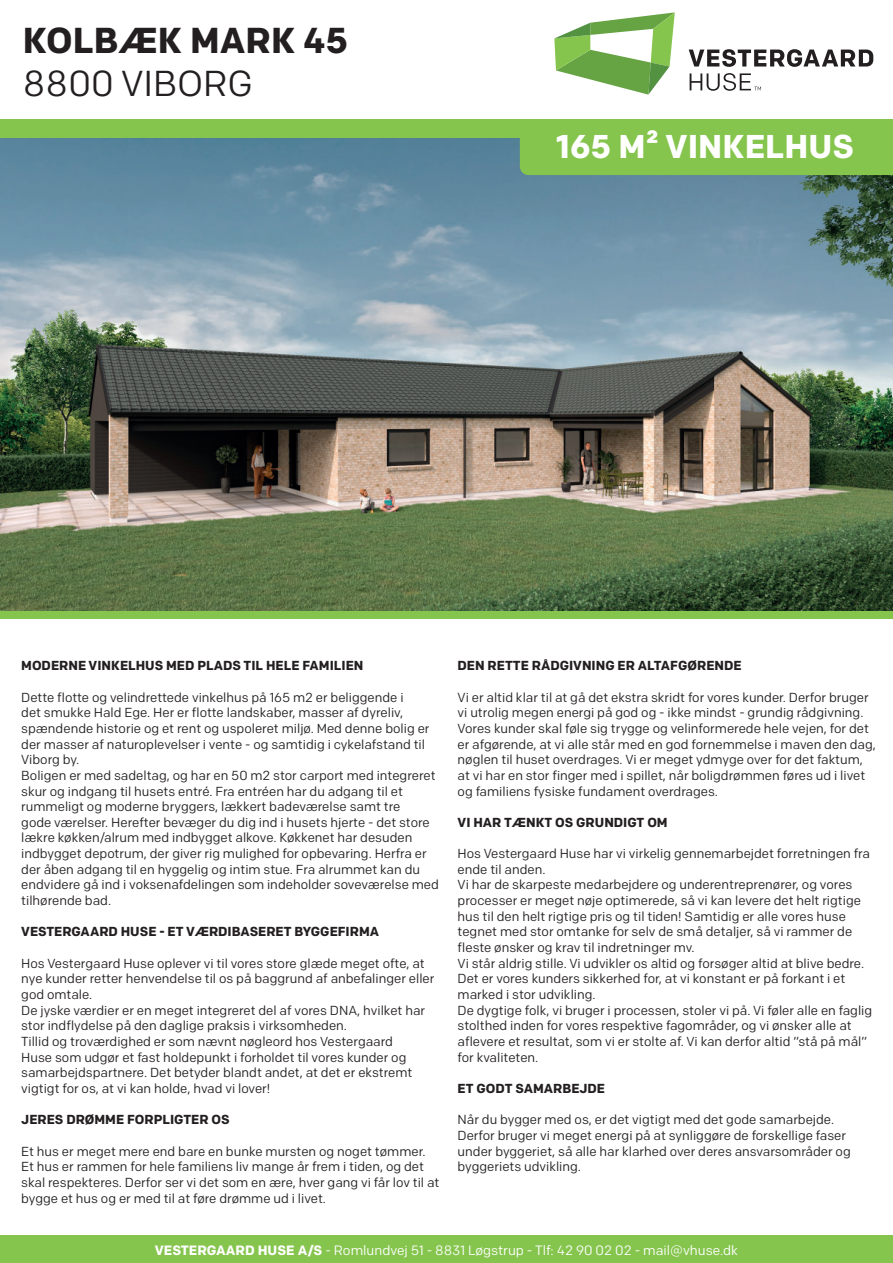
<style>
.page{position:relative;width:893px;height:1263px;background:#fff}
.page>*{position:absolute;margin:0;border:0;box-sizing:border-box;transform-origin:0 0}
.t1{font:700 36px "Colfax";color:#231f20}
.t2{font:36px "Colfax";color:#231f20}
.t3{font:700 32.85px "Colfax";color:#fff}
.t4{font:13.5px "Colfax";color:#fff}
.t5{font:13.05px/15.6px "Colfax";color:#231f20}
.t6{font:700 13.05px "Colfax";color:#231f20}
.s1{font-weight:700}
</style>
<div class="page">
<img style="left:0;top:137px;width:893px;height:474px">
<div style="left:0;top:1236px;width:893px;height:27px;background:#85c54d"></div>
<svg style="left:554px;top:12px;width:121px;height:83px"></svg>
<svg style="left:689px;top:49px;width:184px;height:18px"></svg>
<svg style="left:690px;top:73px;width:71px;height:18px"></svg>
<div style="left:520px;top:137px;width:373px;height:38px;background:#85c54d"></div>
<div style="left:0;top:611px;width:893px;height:7px;background:#85c54d"></div>
<div style="left:0;top:119px;width:893px;height:18px;background:#85c54d"></div>
<h1 class="t1" style="left:23px;top:20px;width:326px">KOLBÆK MARK 45</h1>
<h1 class="t2" style="left:23px;top:69px;width:232px">8800 VIBORG</h1>
<h2 class="t3" style="left:556px;top:128px;width:299px">165 M² VINKELHUS</h2>
<p class="t6" style="left:21px;top:658px;width:344px">MODERNE VINKELHUS MED PLADS TIL HELE FAMILIEN</p>
<p class="t5" style="left:21px;top:690px;width:419px">Dette flotte og velindrettede vinkelhus på 165 m2 er beliggende i<br>det smukke Hald Ege. Her er flotte landskaber, masser af dyreliv, spændende historie og et rent og uspoleret miljø. Med denne bolig er der masser af naturoplevelser i vente - og samtidig i cykelafstand til Viborg by.<br>Boligen er med sadeltag, og har en 50 m2 stor carport med integreret skur og indgang til husets entré. Fra entréen har du adgang til et rummeligt og moderne bryggers, lækkert badeværelse samt tre<br>gode værelser. Herefter bevæger du dig ind i husets hjerte - det store lækre køkken/alrum med indbygget alkove. Køkkenet har desuden indbygget depotrum, der giver rig mulighed for opbevaring. Herfra er der åben adgang til en hyggelig og intim stue. Fra alrummet kan du endvidere gå ind i voksenafdelingen som indeholder soveværelse med tilhørende bad.</p>
<p class="t6" style="left:21px;top:925px;width:359px">VESTERGAARD HUSE - ET VÆRDIBASERET BYGGEFIRMA</p>
<p class="t5" style="left:21px;top:956px;width:415px">Hos Vestergaard Huse oplever vi til vores store glæde meget ofte, at nye kunder retter henvendelse til os på baggrund af anbefalinger eller god omtale.<br>De jyske værdier er en meget integreret del af vores DNA, hvilket har stor indflydelse på den daglige praksis i virksomheden.<br>Tillid og troværdighed er som nævnt nøgleord hos Vestergaard<br>Huse som udgør et fast holdepunkt i forholdet til vores kunder og samarbejdspartnere. Det betyder blandt andet, at det er ekstremt vigtigt for os, at vi kan holde, hvad vi lover!</p>
<p class="t6" style="left:21px;top:1112px;width:210px">JERES DRØMME FORPLIGTER OS</p>
<p class="t5" style="left:21px;top:1144px;width:420px">Et hus er meget mere end bare en bunke mursten og noget tømmer.<br>Et hus er rammen for hele familiens liv mange år frem i tiden, og det skal respekteres. Derfor ser vi det som en ære, hver gang vi får lov til at bygge et hus og er med til at føre drømme ud i livet.</p>
<p class="t6" style="left:458px;top:658px;width:285px">DEN RETTE RÅDGIVNING ER ALTAFGØRENDE</p>
<p class="t5" style="left:458px;top:690px;width:420px">Vi er altid klar til at gå det ekstra skridt for vores kunder. Derfor bruger vi utrolig megen energi på god og - ikke mindst - grundig rådgivning.<br>Vores kunder skal føle sig trygge og velinformerede hele vejen, for det er afgørende, at vi alle står med en god fornemmelse i maven den dag, nøglen til huset overdrages. Vi er meget ydmyge over for det faktum, at vi har en stor finger med i spillet, når boligdrømmen føres ud i livet og familiens fysiske fundament overdrages.</p>
<p class="t6" style="left:458px;top:815px;width:212px">VI HAR TÆNKT OS GRUNDIGT OM</p>
<p class="t5" style="left:458px;top:847px;width:416px">Hos Vestergaard Huse har vi virkelig gennemarbejdet forretningen fra ende til anden.<br>Vi har de skarpeste medarbejdere og underentreprenører, og vores processer er meget nøje optimerede, så vi kan levere det helt rigtige hus til den helt rigtige pris og til tiden! Samtidig er alle vores huse tegnet med stor omtanke for selv de små detaljer, så vi rammer de fleste ønsker og krav til indretninger mv.<br>Vi står aldrig stille. Vi udvikler os altid og forsøger altid at blive bedre.<br>Det er vores kunders sikkerhed for, at vi konstant er på forkant i et marked i stor udvikling.<br>De dygtige folk, vi bruger i processen, stoler vi på. Vi føler alle en faglig stolthed inden for vores respektive fagområder, og vi ønsker alle at aflevere et resultat, som vi er stolte af. Vi kan derfor altid ”stå på mål” for kvaliteten.</p>
<p class="t6" style="left:458px;top:1081px;width:149px">ET GODT SAMARBEJDE</p>
<p class="t5" style="left:458px;top:1113px;width:395px">Når du bygger med os, er det vigtigt med det gode samarbejde.<br>Derfor bruger vi meget energi på at synliggøre de forskellige faser under byggeriet, så alle har klarhed over deres ansvarsområder og byggeriets udvikling.</p>
<p class="t4" style="left:155px;top:1245px;width:585px"><span class="s1">VESTERGAARD HUSE A/S</span> - Romlundvej 51 - 8831 Løgstrup - Tlf: 42 90 02 02 - mail@vhuse.dk</p>
</div>
